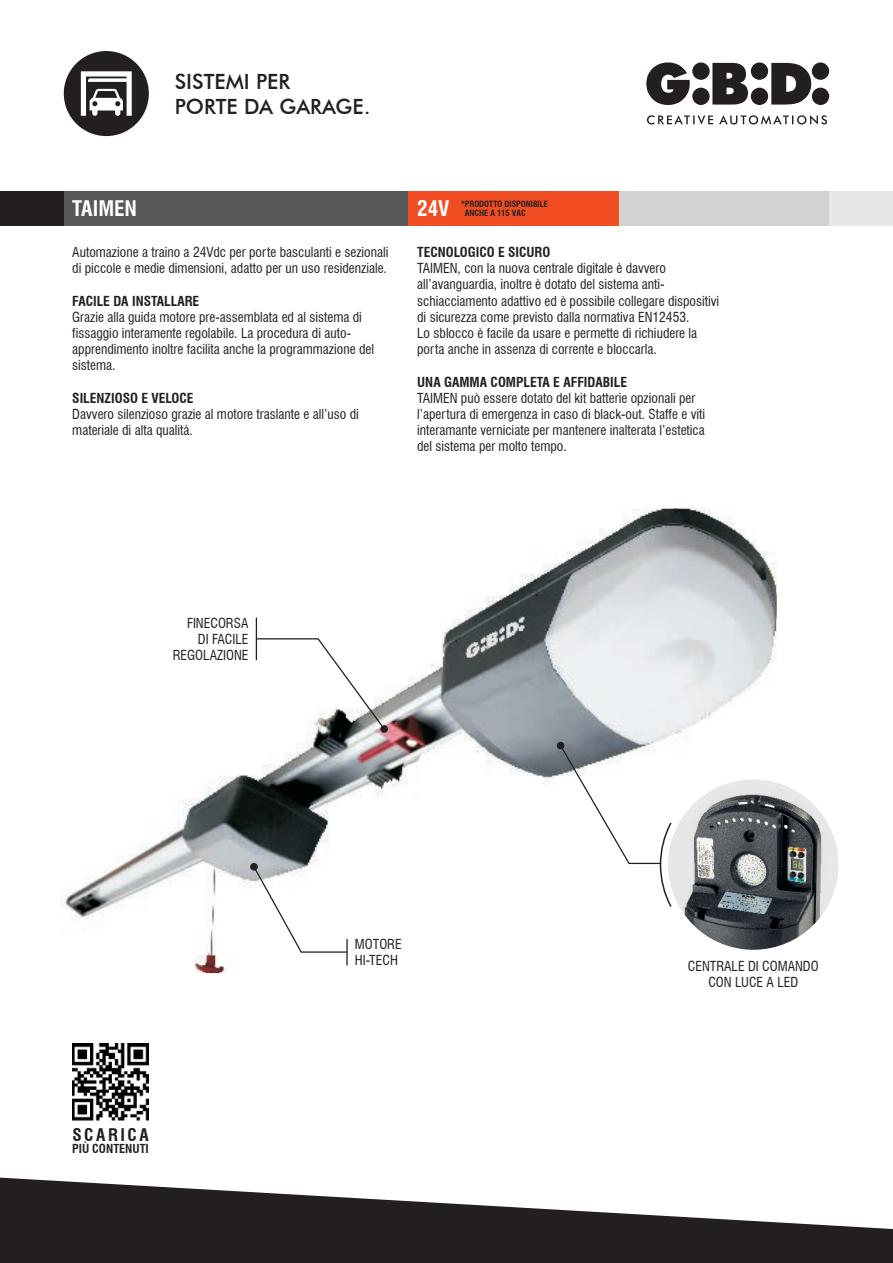
<style>
.page{position:relative;width:893px;height:1263px;background:#fff}
.page>*{position:absolute;margin:0;border:0;box-sizing:border-box;transform-origin:0 0}
.t1{font:500 21px/25.2px "Futura BT";color:#231f20}
.t2{font:700 condensed 21px "Swiss 721 BT";color:#fff}
.t3{font:700 condensed 17.1px "Swiss 721 BT";letter-spacing:.15em;color:#231f20}
.t4{font:condensed 13.5px/16.2px "Swiss 721 BT";color:#231f20}
.t5{font:700 condensed 13.5px "Swiss 721 BT";color:#231f20}
.t6{font:700 condensed 12.15px "Swiss 721 BT";color:#231f20}
.t7{font:700 condensed 8.4px/9px "Swiss 721 BT";color:#231f20}
</style>
<div class="page">
<svg style="left:0;top:1177px;width:893px;height:86px;fill:#231f20"></svg>
<div style="left:64px;top:191px;width:829px;height:34px;background:#e6e7e9"></div>
<div style="left:0;top:191px;width:64px;height:34px;background:#231f20"></div>
<svg style="left:646px;top:62px;width:183px;height:63px"></svg>
<div style="left:64px;top:51px;width:85px;height:85px;background:#231f20;border-radius:50%"></div>
<svg style="left:81px;top:71px;width:51px;height:45px"></svg>
<img style="left:72px;top:1044px;width:77px;height:76px">
<div style="left:64px;top:191px;width:344px;height:34px;background:#57585a"></div>
<div style="left:619px;top:191px;width:210px;height:34px;background:#d1d2d4"></div>
<div style="left:408px;top:191px;width:211px;height:34px;background:#f04d22"></div>
<img style="left:61px;top:508px;width:716px;height:465px">
<svg style="left:252px;top:865px;width:96px;height:88px"></svg>
<div style="left:250px;top:863px;width:8px;height:7px;background:#231f20;border-radius:50%"></div>
<hr style="left:346px;top:939px;width:2px;height:26px;background:#231f20">
<svg style="left:255px;top:637px;width:131px;height:94px"></svg>
<div style="left:380px;top:725px;width:8px;height:8px;background:#231f20;border-radius:50%"></div>
<hr style="left:256px;top:618px;width:1px;height:42px;background:#231f20">
<img style="left:668px;top:780px;width:170px;height:170px">
<div style="left:557px;top:742px;width:7px;height:7px;background:#231f20;border-radius:50%"></div>
<svg style="left:559px;top:744px;width:114px;height:164px"></svg>
<h1 class="t1" style="left:175px;top:69px;width:197px">SISTEMI PER<br>PORTE DA GARAGE.</h1>
<h1 class="t2" style="left:72px;top:196px;width:66px">TAIMEN</h1>
<h1 class="t2" style="left:417px;top:196px;width:34px">24V</h1>
<p class="t7" style="left:465px;top:199px;width:85px;text-indent:-4px">* PRODOTTO DISPONIBILE<br>ANCHE A 115 VAC</p>
<p class="t4" style="left:72px;top:244px;width:318px">Automazione a traino a 24Vdc per porte basculanti e sezionali di piccole e medie dimensioni, adatto per un uso residenziale.</p>
<p class="t5" style="left:72px;top:292px;width:129px">FACILE DA INSTALLARE</p>
<p class="t4" style="left:72px;top:309px;width:303px">Grazie alla guida motore pre-assemblata ed al sistema di fissaggio interamente regolabile. La procedura di auto&shy;apprendimento inoltre facilita anche la programmazione del sistema.</p>
<p class="t5" style="left:72px;top:390px;width:123px">SILENZIOSO E VELOCE</p>
<p class="t4" style="left:72px;top:406px;width:288px">Davvero silenzioso grazie al motore traslante e all’uso di materiale di alta qualità.</p>
<p class="t5" style="left:417px;top:244px;width:135px">TECNOLOGICO E SICURO</p>
<p class="t4" style="left:417px;top:260px;width:303px">TAIMEN, con la nuova centrale digitale è davvero all’avanguardia, inoltre è dotato del sistema anti&shy;schiacciamento adattivo ed è possibile collegare dispositivi di sicurezza come previsto dalla normativa EN12453.<br>Lo sblocco è facile da usare e permette di richiudere la porta anche in assenza di corrente e bloccarla.</p>
<p class="t5" style="left:417px;top:373px;width:211px">UNA GAMMA COMPLETA E AFFIDABILE</p>
<p class="t4" style="left:417px;top:390px;width:289px">TAIMEN può essere dotato del kit batterie opzionali per l’apertura di emergenza in caso di black-out. Staffe e viti interamante verniciate per mantenere inalterata l’estetica del sistema per molto tempo.</p>
<p class="t4" style="left:173px;top:615px;width:77px;text-align:right">FINECORSA<br>DI FACILE<br>REGOLAZIONE</p>
<p class="t3" style="left:72px;top:1124px;width:78px">SCARICA</p>
<p class="t6" style="left:72px;top:1141px;width:78px">PIÙ CONTENUTI</p>
<p class="t4" style="left:355px;top:936px;width:48px">MOTORE<br>HI-TECH</p>
<p class="t4" style="left:688px;top:958px;width:132px;text-align:center">CENTRALE DI COMANDO<br>CON LUCE A LED</p>
</div>
